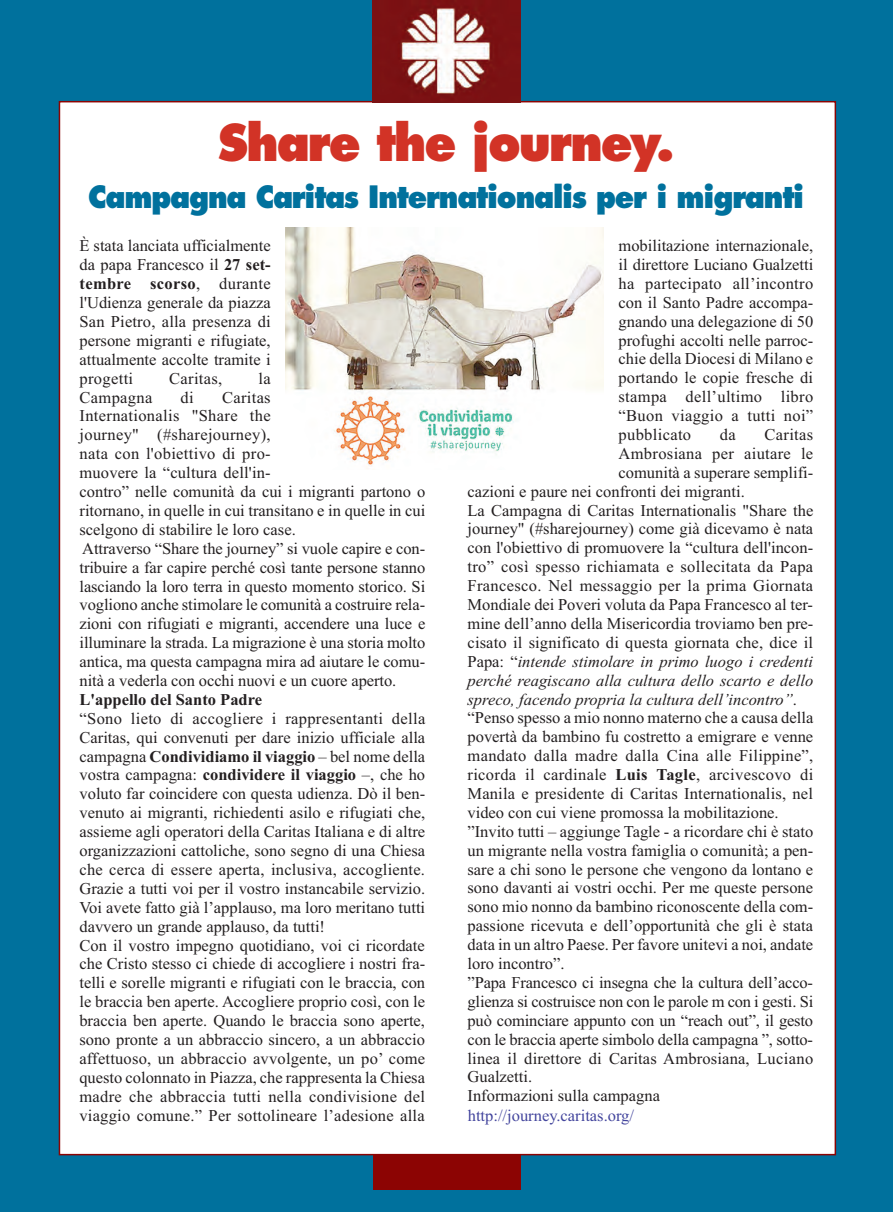
<style>
.page{position:relative;width:893px;height:1212px;background:#00719d}
.page>*{position:absolute;margin:0;border:0;box-sizing:border-box;transform-origin:0 0}
.t1{font:800 49.5px "Futura";letter-spacing:-.04em;color:#d23326;scale:.93 1}
.t2{font:800 30px "Futura";letter-spacing:-.04em;color:#00719d;scale:.93 1}
.t3{font:16.5px/18.9px "Times New Roman";color:#231f20;text-align:justify}
.t4{font:16.5px "Times New Roman";letter-spacing:.02em;color:#231f20}
.t5{font:italic 16.5px "Times New Roman";color:#231f20}
.t6{font:16.5px "Times New Roman";color:#43459d}
.t7{font:700 16.5px "Times New Roman";color:#231f20}
.s1{font-weight:700}
.s2{font-style:normal}
</style>
<div class="page">
<div style="left:60px;top:102px;width:775px;height:1052px;background:#fff"></div>
<div style="left:373px;top:1156px;width:148px;height:34px;background:#8c0403"></div>
<img style="left:372px;top:0;width:148px;height:102px">
<img style="left:286px;top:228px;width:318px;height:241px">
<h1 class="t1" style="left:218px;top:112px;width:493px">Share the journey.</h1>
<h2 class="t2" style="left:88px;top:179px;width:771px">Campagna Caritas Internationalis per i migranti</h2>
<p class="t3" style="left:80px;top:236px;width:193px">È stata lanciata ufficialmente da papa Francesco il <span class="s1">27 set&shy;tembre scorso</span>, durante l'Udienza generale da piazza San Pietro, alla presenza di persone migranti e rifugiate, attualmente accolte tramite i progetti</p>
<p class="t4" style="left:169px;top:368px;width:55px">Caritas,</p>
<p class="t3" style="left:258px;top:368px;width:14px">la</p>
<p class="t3" style="left:80px;top:387px;width:347px;text-align:left;text-indent:142px">Caritas<br>Internationalis "Share the<br>journey" (#sharejourney),<br>nata con l'obiettivo di pro-<br>muovere la “cultura dell'in-<br>contro” nelle comunità da cui i migranti partono o ritornano, in quelle in cui transitano e in quelle in cui scelgono di stabilire le loro case.<br>Attraverso “Share the journey” si vuole capire e con&shy;tribuire a far capire perché così tante persone stanno lasciando la loro terra in questo momento storico. Si vogliono anche stimolare le comunità a costruire rela&shy;zioni con rifugiati e migranti, accendere una luce e illuminare la strada. La migrazione è una storia molto antica, ma questa campagna mira ad aiutare le comu&shy;nità a vederla con occhi nuovi e un cuore aperto.</p>
<p class="t7" style="left:80px;top:689px;width:184px">L'appello del Santo Padre</p>
<p class="t3" style="left:79px;top:709px;width:347px;text-align:left">“Sono lieto di accogliere i rappresentanti della Caritas, qui convenuti per dare inizio ufficiale alla campagna <span class="s1">Condividiamo il viaggio</span> – bel nome della vostra campagna: <span class="s1">condividere il viaggio</span> –, che ho voluto far coincidere con questa udienza. Dò il ben&shy;venuto ai migranti, richiedenti asilo e rifugiati che, assieme agli operatori della Caritas Italiana e di altre organizzazioni cattoliche, sono segno di una Chiesa che cerca di essere aperta, inclusiva, accogliente.<br>Grazie a tutti voi per il vostro instancabile servizio.<br>Voi avete fatto già l’applauso, ma loro meritano tutti davvero un grande applauso, da tutti!<br>Con il vostro impegno quotidiano, voi ci ricordate che Cristo stesso ci chiede di accogliere i nostri fra&shy;telli e sorelle migranti e rifugiati con le braccia, con le braccia ben aperte. Accogliere proprio così, con le braccia ben aperte. Quando le braccia sono aperte, sono pronte a un abbraccio sincero, a un abbraccio affettuoso, un abbraccio avvolgente, un po’ come questo colonnato in Piazza, che rappresenta la Chiesa madre che abbraccia tutti nella condivisione del viaggio comune.” Per sottolineare l’adesione alla</p>
<p class="t4" style="left:80px;top:387px;width:74px">Campagna</p>
<p class="t3" style="left:181px;top:387px;width:15px">di</p>
<p class="t3" style="left:619px;top:236px;width:196px">mobilitazione internazionale, il direttore Luciano Gualzetti ha partecipato all’incontro con il Santo Padre accompa&shy;gnando una delegazione di 50 profughi accolti nelle parroc&shy;chie della Diocesi di Milano e portando le copie fresche di stampa dell’ultimo libro “Buon viaggio a tutti noi” pubblicato</p>
<p class="t3" style="left:720px;top:425px;width:17px">da</p>
<p class="t4" style="left:764px;top:425px;width:50px">Caritas</p>
<p class="t4" style="left:619px;top:443px;width:196px">Ambrosiana per aiutare le</p>
<p class="t3" style="left:619px;top:463px;width:196px">comunità a superare semplifi-</p>
<p class="t3" style="left:468px;top:481px;width:279px">cazioni e paure nei confronti dei migranti.</p>
<p class="t3" style="left:468px;top:500px;width:347px">La Campagna di Caritas Internationalis "Share the</p>
<p class="t3" style="left:468px;top:519px;width:347px">journey" (#sharejourney) come già dicevamo è nata</p>
<p class="t3" style="left:468px;top:538px;width:347px">con l'obiettivo di promuovere la “cultura dell'incon-</p>
<p class="t4" style="left:468px;top:557px;width:347px">tro” così spesso richiamata e sollecitata da Papa</p>
<p class="t4" style="left:468px;top:576px;width:347px">Francesco. Nel messaggio per la prima Giornata</p>
<p class="t3" style="left:468px;top:595px;width:347px">Mondiale dei Poveri voluta da Papa Francesco al ter-</p>
<p class="t3" style="left:468px;top:614px;width:347px">mine dell’anno della Misericordia troviamo ben pre-</p>
<p class="t3" style="left:468px;top:633px;width:347px">cisato il significato di questa giornata che, dice il</p>
<p class="t5" style="left:468px;top:651px;width:347px"><span class="s2">Papa: “</span>intende stimolare in primo luogo i credenti</p>
<p class="t5" style="left:468px;top:670px;width:347px">perché reagiscano alla cultura dello scarto e dello</p>
<p class="t5" style="left:468px;top:689px;width:331px">spreco, facendo propria la cultura dell’incontro”<span class="s2">.</span></p>
<p class="t3" style="left:468px;top:708px;width:347px">“Penso spesso a mio nonno materno che a causa della</p>
<p class="t3" style="left:468px;top:727px;width:347px">povertà da bambino fu costretto a emigrare e venne</p>
<p class="t4" style="left:468px;top:746px;width:347px">mandato dalla madre dalla Cina alle Filippine”,</p>
<p class="t4" style="left:468px;top:765px;width:347px">ricorda il cardinale <span class="s1">Luis Tagle</span>, arcivescovo di</p>
<p class="t3" style="left:467px;top:784px;width:347px">Manila e presidente di Caritas Internationalis, nel</p>
<p class="t3" style="left:467px;top:803px;width:313px">video con cui viene promossa la mobilitazione.</p>
<p class="t3" style="left:467px;top:822px;width:347px">”Invito tutti – aggiunge Tagle - a ricordare chi è stato</p>
<p class="t3" style="left:467px;top:840px;width:347px">un migrante nella vostra famiglia o comunità; a pen-</p>
<p class="t3" style="left:467px;top:859px;width:347px">sare a chi sono le persone che vengono da lontano e</p>
<p class="t3" style="left:467px;top:878px;width:347px">sono davanti ai vostri occhi. Per me queste persone</p>
<p class="t3" style="left:467px;top:897px;width:347px">sono mio nonno da bambino riconoscente della com-</p>
<p class="t3" style="left:467px;top:916px;width:347px">passione ricevuta e dell’opportunità che gli è stata</p>
<p class="t3" style="left:467px;top:935px;width:347px">data in un altro Paese. Per favore unitevi a noi, andate</p>
<p class="t3" style="left:467px;top:954px;width:98px">loro incontro”.</p>
<p class="t3" style="left:467px;top:973px;width:347px">”Papa Francesco ci insegna che la cultura dell’acco-</p>
<p class="t3" style="left:467px;top:992px;width:347px">glienza si costruisce non con le parole m con i gesti. Si</p>
<p class="t3" style="left:467px;top:1010px;width:347px">può cominciare appunto con un “reach out”, il gesto</p>
<p class="t3" style="left:467px;top:1029px;width:347px">con le braccia aperte simbolo della campagna ”, sotto-</p>
<p class="t3" style="left:467px;top:1048px;width:347px">linea il direttore di Caritas Ambrosiana, Luciano</p>
<p class="t3" style="left:467px;top:1067px;width:66px">Gualzetti.</p>
<p class="t3" style="left:467px;top:1086px;width:194px">Informazioni sulla campagna</p>
<p class="t6" style="left:468px;top:1105px;width:168px">http://journey.caritas.org/</p>
</div>
